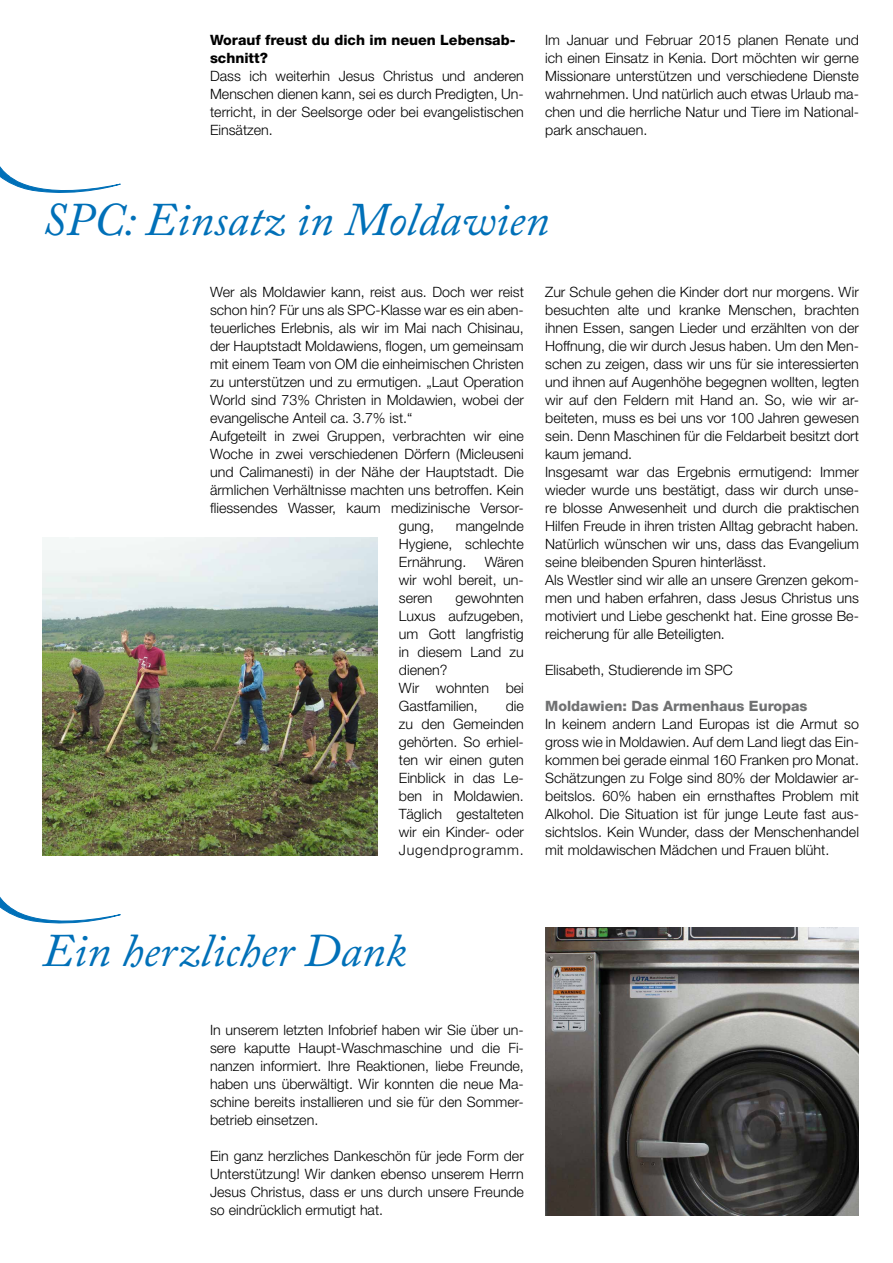
<style>
.page{position:relative;width:893px;height:1263px;background:#fff}
.page>*{position:absolute;margin:0;border:0;box-sizing:border-box;transform-origin:0 0}
.t1{font:italic 46.5px "Adobe Caslon Pro";color:#0070b8}
.t2{font:300 14.25px/18px "Helvetica Neue LT Std";color:#000;text-align:justify}
.t3{font:800 14.25px/18px "Helvetica Neue LT Std";color:#000}
.t4{font:800 14.25px "Helvetica Neue LT Std";color:#707172}
</style>
<div class="page">
<svg style="left:0;top:896px;width:120px;height:28px"></svg>
<svg style="left:0;top:166px;width:120px;height:27px"></svg>
<img style="left:43px;top:538px;width:335px;height:317px">
<img style="left:545px;top:927px;width:314px;height:288px">
<p class="t3" style="left:210px;top:31px;width:307px">Worauf freust du dich im neuen Lebensab&shy;schnitt?</p>
<p class="t2" style="left:210px;top:67px;width:315px">Dass ich weiterhin Jesus Christus und anderen Menschen dienen kann, sei es durch Predigten, Un&shy;terricht, in der Seelsorge oder bei evangelistischen Einsätzen.</p>
<p class="t2" style="left:545px;top:31px;width:315px">Im Januar und Februar 2015 planen Renate und ich einen Einsatz in Kenia. Dort möchten wir gerne Missionare unterstützen und verschiedene Dienste wahrnehmen. Und natürlich auch etwas Urlaub ma&shy;chen und die herrliche Natur und Tiere im National&shy;park anschauen.</p>
<h1 class="t1" style="left:43px;top:192px;width:508px">SPC: Einsatz in Moldawien</h1>
<p class="t2" style="left:210px;top:283px;width:315px">Wer als Moldawier kann, reist aus. Doch wer reist</p>
<p class="t2" style="left:210px;top:301px;width:315px">schon hin? Für uns als SPC-Klasse war es ein aben-</p>
<p class="t2" style="left:210px;top:319px;width:315px">teuerliches Erlebnis, als wir im Mai nach Chisinau,</p>
<p class="t2" style="left:210px;top:337px;width:315px">der Hauptstadt Moldawiens, flogen, um gemeinsam</p>
<p class="t2" style="left:210px;top:355px;width:315px">mit einem Team von OM die einheimischen Christen</p>
<p class="t2" style="left:210px;top:373px;width:315px">zu unterstützen und zu ermutigen. „Laut Operation</p>
<p class="t2" style="left:210px;top:391px;width:315px">World sind 73% Christen in Moldawien, wobei der</p>
<p class="t2" style="left:210px;top:409px;width:204px">evangelische Anteil ca. 3.7% ist.“</p>
<p class="t2" style="left:210px;top:427px;width:315px">Aufgeteilt in zwei Gruppen, verbrachten wir eine</p>
<p class="t2" style="left:210px;top:445px;width:315px">Woche in zwei verschiedenen Dörfern (Micleuseni</p>
<p class="t2" style="left:210px;top:463px;width:315px">und Calimanesti) in der Nähe der Hauptstadt. Die</p>
<p class="t2" style="left:210px;top:481px;width:315px">ärmlichen Verhältnisse machten uns betroffen. Kein</p>
<p class="t2" style="left:210px;top:499px;width:315px">fliessendes Wasser, kaum medizinische Versor-</p>
<p class="t2" style="left:399px;top:517px;width:37px">gung,</p>
<p class="t2" style="left:399px;top:517px;width:127px;text-indent:57px">mangelnde Hygiene, schlechte Ernährung.</p>
<p class="t2" style="left:399px;top:553px;width:127px;text-indent:86px">Wären wir wohl bereit, un&shy;seren</p>
<p class="t2" style="left:399px;top:589px;width:127px;text-align:left;text-indent:57px">gewohnten<br>Luxus aufzugeben, um Gott langfristig in diesem Land zu dienen?<br>Wir wohnten bei<br>Gastfamilien,</p>
<p class="t2" style="left:399px;top:697px;width:127px;text-indent:107px">die zu den Gemeinden gehörten. So erhiel&shy;ten wir einen guten Einblick in das Le&shy;ben in Moldawien.<br>Täglich gestalteten wir ein Kinder- oder Jugendprogramm.</p>
<p class="t2" style="left:545px;top:283px;width:315px;text-align:left">Zur Schule gehen die Kinder dort nur morgens. Wir besuchten alte und kranke Menschen, brachten ihnen Essen, sangen Lieder und erzählten von der Hoffnung, die wir durch Jesus haben. Um den Men&shy;schen zu zeigen, dass wir uns für sie interessierten und ihnen auf Augenhöhe begegnen wollten, legten wir auf den Feldern mit Hand an. So, wie wir ar&shy;beiteten, muss es bei uns vor 100 Jahren gewesen sein. Denn Maschinen für die Feldarbeit besitzt dort kaum jemand.<br>Insgesamt war das Ergebnis ermutigend: Immer wieder wurde uns bestätigt, dass wir durch unse&shy;re blosse Anwesenheit und durch die praktischen Hilfen Freude in ihren tristen Alltag gebracht haben.<br>Natürlich wünschen wir uns, dass das Evangelium seine bleibenden Spuren hinterlässt.<br>Als Westler sind wir alle an unsere Grenzen gekom&shy;men und haben erfahren, dass Jesus Christus uns motiviert und Liebe geschenkt hat. Eine grosse Be&shy;reicherung für alle Beteiligten.</p>
<p class="t2" style="left:545px;top:661px;width:189px">Elisabeth, Studierende im SPC</p>
<p class="t4" style="left:545px;top:697px;width:264px">Moldawien: Das Armenhaus Europas</p>
<p class="t2" style="left:545px;top:715px;width:315px">In keinem andern Land Europas ist die Armut so gross wie in Moldawien. Auf dem Land liegt das Ein&shy;kommen bei gerade einmal 160 Franken pro Monat.<br>Schätzungen zu Folge sind 80% der Moldawier ar&shy;beitslos. 60% haben ein ernsthaftes Problem mit Alkohol. Die Situation ist für junge Leute fast aus&shy;sichtslos. Kein Wunder, dass der Menschenhandel mit moldawischen Mädchen und Frauen blüht.</p>
<h1 class="t1" style="left:43px;top:922px;width:365px">Ein herzlicher Dank</h1>
<p class="t2" style="left:210px;top:1021px;width:315px">In unserem letzten Infobrief haben wir Sie über un&shy;sere kaputte Haupt-Waschmaschine und die Fi&shy;nanzen informiert. Ihre Reaktionen, liebe Freunde, haben uns überwältigt. Wir konnten die neue Ma&shy;schine bereits installieren und sie für den Sommer&shy;betrieb einsetzen.</p>
<p class="t2" style="left:210px;top:1147px;width:315px">Ein ganz herzliches Dankeschön für jede Form der Unterstützung! Wir danken ebenso unserem Herrn Jesus Christus, dass er uns durch unsere Freunde so eindrücklich ermutigt hat.</p>
</div>
